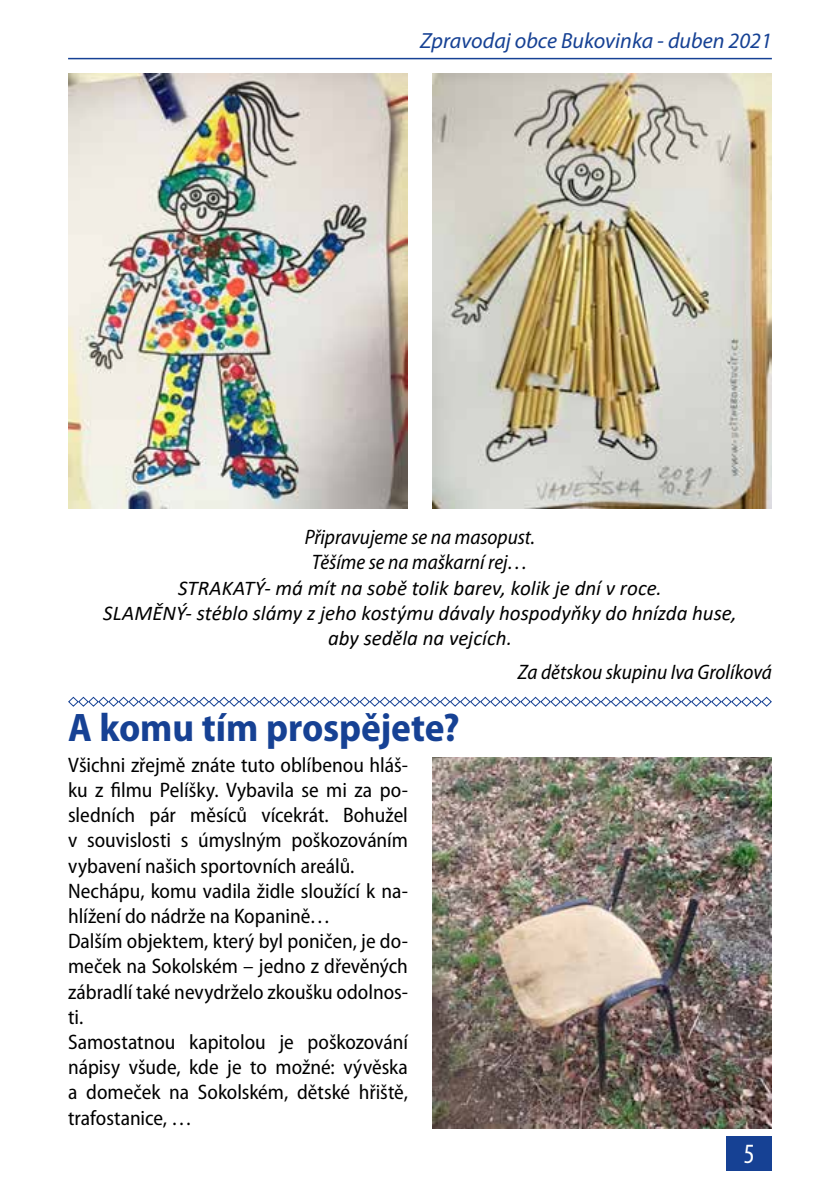
<style>
.page{position:relative;width:840px;height:1191px;background:#fff}
.page>*{position:absolute;margin:0;border:0;box-sizing:border-box;transform-origin:0 0}
.t1{font:700 semi-condensed 40px "Myriad Pro";letter-spacing:-.005em;color:#164194}
.t2{font:condensed 28px "Myriad Pro";color:#fff}
.t3{font:italic 22px "Myriad Pro";color:#164194}
.t4{font:semi-condensed 21px/25.2px "Myriad Pro";letter-spacing:-.005em;color:#000}
.t5{font:italic 21px/25.2px "Calibri";color:#000;text-align:center}
.t6{font:italic semi-condensed 21px/25.2px "Myriad Pro";color:#000;text-align:center}
</style>
<div class="page">
<div style="left:726px;top:1136px;width:45px;height:34px;background:#164194"></div>
<hr style="left:68px;top:58px;width:703px;height:1px;background:#164194">
<svg style="left:68px;top:696px;width:704px;height:11px"></svg>
<img style="left:68px;top:74px;width:340px;height:434px">
<img style="left:432px;top:74px;width:339px;height:434px">
<img style="left:432px;top:757px;width:339px;height:371px">
<p class="t3" style="left:420px;top:27px;width:353px">Zpravodaj obce Bukovinka - duben 2021</p>
<p class="t6" style="left:304px;top:524px;width:232px">Připravujeme se na masopust.<br>Těšíme se na maškarní rej…</p>
<p class="t5" style="left:103px;top:574px;width:634px">STRAKATÝ- má mít na sobě tolik barev, kolik je dní v roce.<br>SLAMĚNÝ- stéblo slámy z jeho kostýmu dávaly hospodyňky do hnízda huse, aby seděla na vejcích.</p>
<p class="t6" style="left:517px;top:659px;width:255px">Za dětskou skupinu Iva Grolíková</p>
<h1 class="t1" style="left:68px;top:701px;width:393px">A komu tím prospějete?</h1>
<p class="t4" style="left:68px;top:751px;width:341px">Všichni zřejmě znáte tuto oblíbenou hláš&shy;ku z filmu Pelíšky. Vybavila se mi za po&shy;sledních pár měsíců vícekrát. Bohužel v souvislosti s úmyslným poškozováním vybavení našich sportovních areálů.<br>Nechápu, komu vadila židle sloužící k na&shy;hlížení do nádrže na Kopanině…<br>Dalším objektem, který byl poničen, je do&shy;meček na Sokolském – jedno z dřevěných zábradlí také nevydrželo zkoušku odolnos&shy;ti.<br>Samostatnou kapitolou je poškozování nápisy všude, kde je to možné: vývěska a domeček na Sokolském, dětské hřiště, trafostanice, …</p>
<h2 class="t2" style="left:743px;top:1136px;width:12px">5</h2>
</div>
